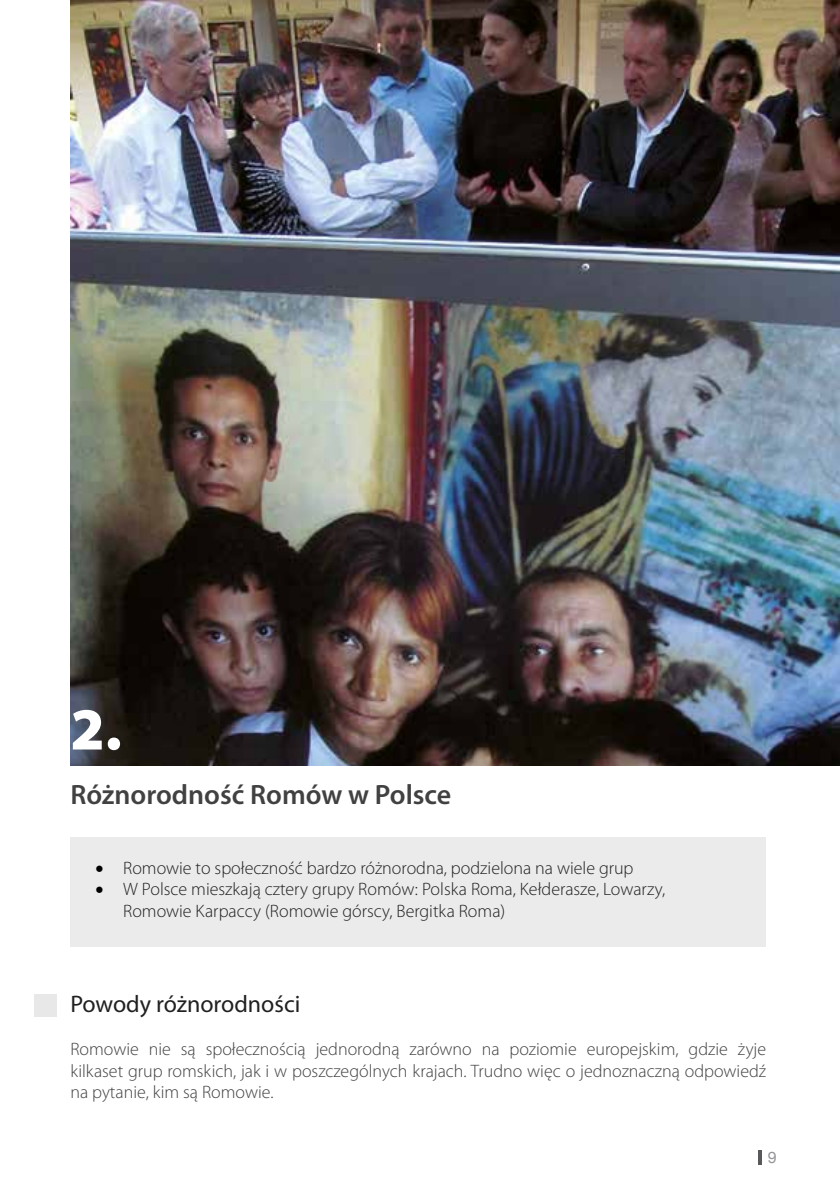
<style>
.page{position:relative;width:840px;height:1191px;background:#fff}
.page>*{position:absolute;margin:0;border:0;box-sizing:border-box;transform-origin:0 0}
.t1{font:900 60px "Myriad Pro";color:#fff}
.t2{font:600 28px "Myriad Pro";color:#414142}
.t3{font:24px "Myriad Pro";color:#221f20}
.t4{font:300 18px/21.6px "Myriad Pro";color:#414142;text-align:justify}
.t5{font:300 18px/21.6px "Myriad Pro";color:#221f20}
.t6{font:16px "Helvetica Neue";color:#949699}
.s1{font-family:"Minion Pro";font-weight:400;font-size:24px;color:#000}
</style>
<div class="page">
<svg style="left:758px;top:1150px;width:3px;height:14px"></svg>
<div style="left:70px;top:837px;width:695px;height:109px;background:#e8e8e9"></div>
<img style="left:70px;top:0;width:769px;height:765px">
<div style="left:34px;top:994px;width:23px;height:22px;background:#e8e8e9"></div>
<h1 class="t1" style="left:70px;top:695px;width:53px">2.</h1>
<h2 class="t2" style="left:70px;top:776px;width:382px">Różnorodność Romów w Polsce</h2>
<p class="t5" style="left:95px;top:857px;width:540px"><span class="s1">•</span> Romowie to społeczność bardzo różnorodna, podzielona na wiele grup</p>
<p class="t5" style="left:123px;top:878px;width:543px;text-indent:-28px"><span class="s1">•</span> W Polsce mieszkają cztery grupy Romów: Polska Roma, Kełderasze, Lowarzy,<br>Romowie Karpaccy (Romowie górscy, Bergitka Roma)</p>
<h3 class="t3" style="left:70px;top:989px;width:231px">Powody różnorodności</h3>
<p class="t4" style="left:70px;top:1038px;width:697px">Romowie nie są społecznością jednorodną zarówno na poziomie europejskim, gdzie żyje kilkaset grup romskich, jak i w poszczególnych krajach. Trudno więc o jednoznaczną odpowiedź na pytanie, kim są Romowie.</p>
<p class="t6" style="left:767px;top:1145px;width:10px">9</p>
</div>
